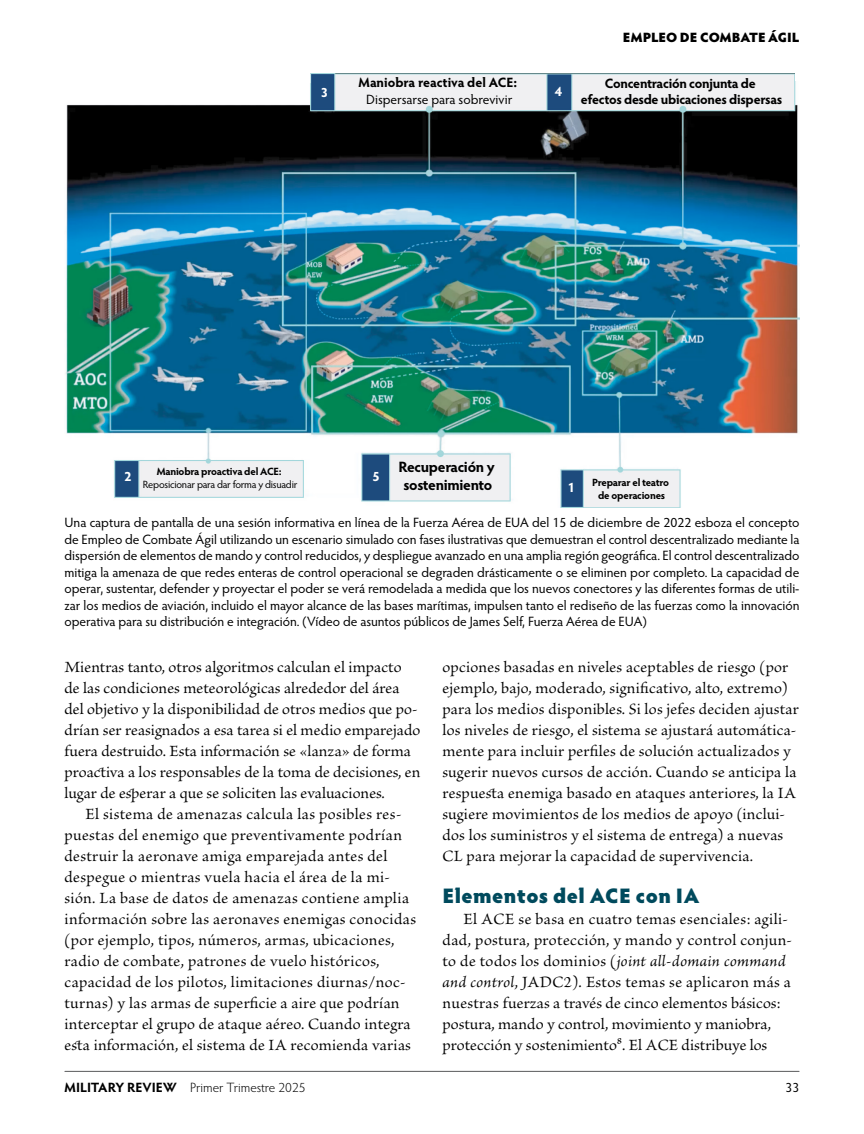
<style>
.page{position:relative;width:864px;height:1134px;background:#fff}
.page>*{position:absolute;margin:0;border:0;box-sizing:border-box;transform-origin:0 0}
.subhead{font:900 21px "Hypatia Sans Pro";letter-spacing:.02em;color:#004a5d}
.body{font:16.5px/21px "Brioso Pro";letter-spacing:.015em;color:#000}
.t1{font:700 15px/18px "Hypatia Sans Pro";letter-spacing:-.02em;color:#000;text-align:center}
.cutline{font:13.5px/16.5px "Hypatia Sans Pro";color:#000;text-align:center}
.t2{font:700 13.5px/16.2px "Hypatia Sans Pro";letter-spacing:-.02em;color:#000;text-align:center}
.t3{font:300 13.5px "Hypatia Sans Pro";letter-spacing:-.005em;color:#000}
.t4{font:900 13.5px "Hypatia Sans Pro";letter-spacing:-.005em;color:#000}
.t5{font:700 13.5px "Hypatia Sans Pro";color:#fff}
.t6{font:10.5px/12.6px "Hypatia Sans Pro";letter-spacing:-.02em;color:#000;text-align:center}
.t7{font:700 10.5px/12.6px "Hypatia Sans Pro";letter-spacing:-.02em;color:#000;text-align:center}
.s1{font-weight:700}
.s2{font-style:italic}
</style>
<div class="page">
<hr style="left:65px;top:1071px;width:734px;height:1px;background:#58595b">
<img style="left:65px;top:74px;width:735px;height:433px">
<div style="left:64px;top:74px;width:246px;height:9px;background:#fff"></div>
<div style="left:795px;top:73px;width:5px;height:8px;background:#fff"></div>
<p class="t4" style="left:623px;top:27px;width:178px">EMPLEO DE COMBATE ÁGIL</p>
<p class="cutline" style="left:358px;top:74px;width:160px"><span class="s1">Maniobra reactiva del ACE:<br></span>Dispersarse para sobrevivir</p>
<p class="t2" style="left:581px;top:74px;width:203px">Concentración conjunta de<br>efectos desde ubicaciones dispersas</p>
<p class="t5" style="left:321px;top:83px;width:9px">3</p>
<p class="t5" style="left:555px;top:82px;width:9px">4</p>
<p class="t6" style="left:143px;top:465px;width:156px"><span class="s1">Maniobra proactiva del ACE:<br></span>Reposicionar para dar forma y disuadir</p>
<p class="t1" style="left:398px;top:457px;width:98px">Recuperación y sostenimiento</p>
<p class="t5" style="left:124px;top:467px;width:9px">2</p>
<p class="t5" style="left:372px;top:467px;width:9px">5</p>
<p class="t7" style="left:592px;top:476px;width:79px">Preparar el teatro de operaciones</p>
<p class="cutline" style="left:64px;top:514px;width:737px;text-align:justify">Una captura de pantalla de una sesión informativa en línea de la Fuerza Aérea de EUA del 15 de diciembre de 2022 esboza el concepto de Empleo de Combate Ágil utilizando un escenario simulado con fases ilustrativas que demuestran el control descentralizado mediante la dispersión de elementos de mando y control reducidos, y despliegue avanzado en una amplia región geográfica. El control descentralizado mitiga la amenaza de que redes enteras de control operacional se degraden drásticamente o se eliminen por completo. La capacidad de operar, sustentar, defender y proyectar el poder se verá remodelada a medida que los nuevos conectores y las diferentes formas de utili&shy;zar los medios de aviación, incluido el mayor alcance de las bases marítimas, impulsen tanto el rediseño de las fuerzas como la innovación operativa para su distribución e integración. (Vídeo de asuntos públicos de James Self, Fuerza Aérea de EUA)</p>
<p class="t5" style="left:568px;top:478px;width:9px">1</p>
<p class="body" style="left:64px;top:657px;width:358px">Mientras tanto, otros algoritmos calculan el impacto de las condiciones meteorológicas alrededor del área del objetivo y la disponibilidad de otros medios que po&shy;drían ser reasignados a esa tarea si el medio emparejado fuera destruido. Esta información se «lanza» de forma proactiva a los responsables de la toma de decisiones, en lugar de esperar a que se soliciten las evaluaciones.</p>
<p class="body" style="left:65px;top:804px;width:353px;text-indent:21px">El sistema de amenazas calcula las posibles res&shy;puestas del enemigo que preventivamente podrían destruir la aeronave amiga emparejada antes del despegue o mientras vuela hacia el área de la mi&shy;sión. La base de datos de amenazas contiene amplia información sobre las aeronaves enemigas conocidas (por ejemplo, tipos, números, armas, ubicaciones, radio de combate, patrones de vuelo históricos, capacidad de los pilotos, limitaciones diurnas/noc&shy;turnas) y las armas de superficie a aire que podrían interceptar el grupo de ataque aéreo. Cuando integra esta información, el sistema de IA recomienda varias</p>
<p class="body" style="left:443px;top:657px;width:358px">opciones basadas en niveles aceptables de riesgo (por ejemplo, bajo, moderado, significativo, alto, extremo) para los medios disponibles. Si los jefes deciden ajustar los niveles de riesgo, el sistema se ajustará automática&shy;mente para incluir perfiles de solución actualizados y sugerir nuevos cursos de acción. Cuando se anticipa la respuesta enemiga basado en ataques anteriores, la IA sugiere movimientos de los medios de apoyo (inclui&shy;dos los suministros y el sistema de entrega) a nuevas CL para mejorar la capacidad de supervivencia.</p>
<h2 class="subhead" style="left:442px;top:880px;width:258px">Elementos del ACE con IA</h2>
<p class="body" style="left:443px;top:909px;width:351px;text-indent:21px">El ACE se basa en cuatro temas esenciales: agili&shy;dad, postura, protección, y mando y control conjun&shy;to de todos los dominios (<span class="s2">joint all-domain command and control</span>, JADC2). Estos temas se aplicaron más a nuestras fuerzas a través de cinco elementos básicos: postura, mando y control, movimiento y maniobra, protección y sostenimiento8. El ACE distribuye los</p>
<p class="t3" style="left:64px;top:1079px;width:243px"><span class="s1">MILITARY REVIEW</span> Primer Trimestre 2025</p>
<p class="cutline" style="left:786px;top:1079px;width:15px">33</p>
</div>
